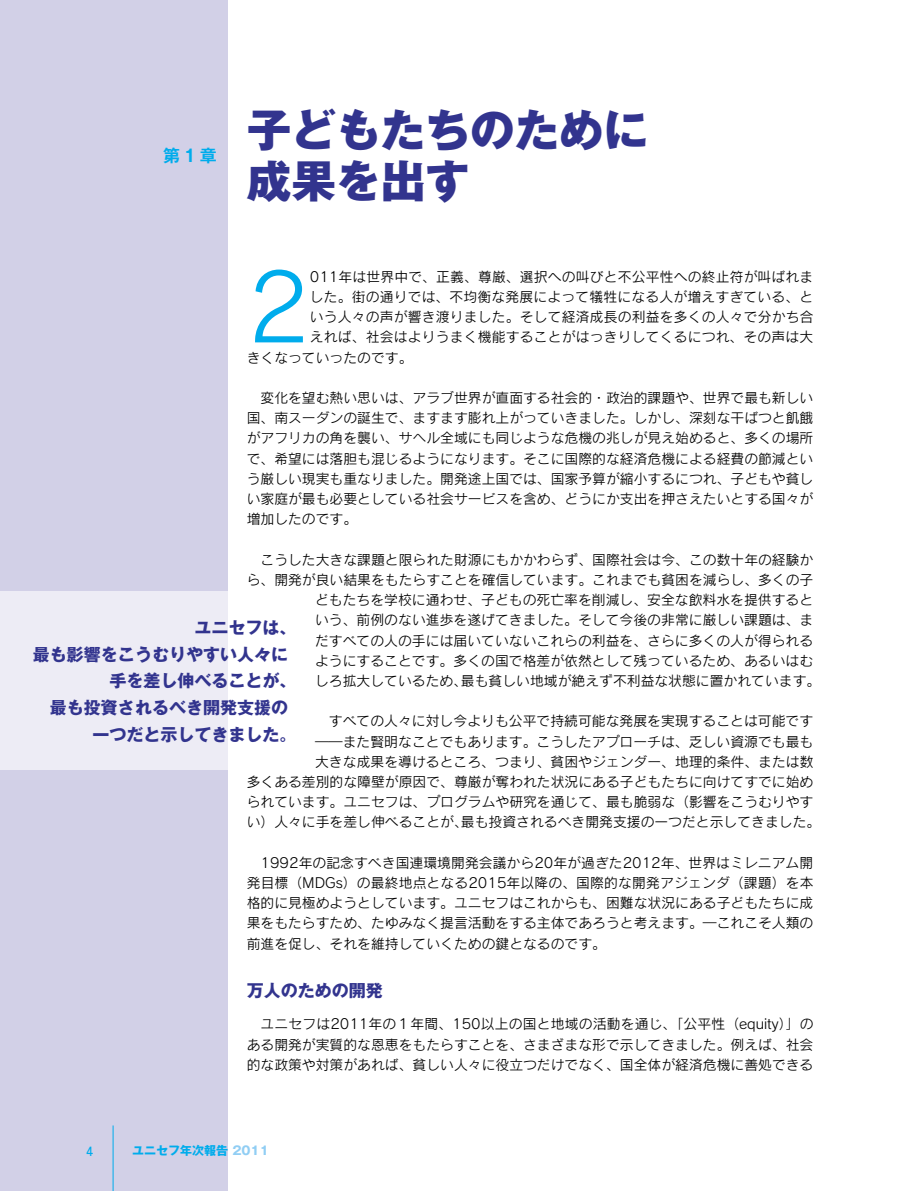
<style>
.page{position:relative;width:923px;height:1191px;background:#fff}
.page>*{position:absolute;margin:0;border:0;box-sizing:border-box;transform-origin:0 0}
.t1{font:91.5px "Rodin Pro M";color:#00acec}
.t2{font:800 44.7px/51px "Gothic MB101 Pro";color:#32348e}
.t3{font:700 16.95px "Gothic MB101 Pro";color:#32348e}
.t4{font:700 16.95px "Gothic MB101 Pro De";color:#00acec}
.t5{font:13.8px/20.2px "Rodin Pro M";color:#000;text-align:justify}
.t6{font:13.5px "Univers";color:#00acec}
.t7{font:700 12px "Gothic MB101 Pro";color:#00acec}
.s1{color:#91cef4}
</style>
<div class="page">
<div style="left:0;top:0;width:227px;height:1191px;background:#d2d0e7"></div>
<div style="left:0;top:591px;width:288px;height:179px;background:linear-gradient(to right,#e8e6f2,#faf9fc)"></div>
<hr style="left:113px;top:1125px;width:1px;height:66px;background:#00acec">
<p class="t4" style="left:163px;top:141px;width:55px">第1章</p>
<h2 class="t2" style="left:247px;top:99px;width:403px">子どもたちのために成果を出す</h2>
<h1 class="t1" style="left:247px;top:249px;width:65px">2</h1>
<p class="t5" style="left:310px;top:266px;width:505px">011年は世界中で、正義、尊厳、選択への叫びと不公平性への終止符が叫ばれま</p>
<p class="t5" style="left:310px;top:286px;width:505px">した。街の通りでは、不均衡な発展によって犠牲になる人が増えすぎている、と</p>
<p class="t5" style="left:310px;top:306px;width:505px">いう人々の声が響き渡りました。そして経済成長の利益を多くの人々で分かち合</p>
<p class="t5" style="left:310px;top:327px;width:505px">えれば、社会はよりうまく機能することがはっきりしてくるにつれ、その声は大</p>
<p class="t5" style="left:247px;top:347px;width:167px">きくなっていったのです。</p>
<p class="t5" style="left:247px;top:387px;width:568px;text-indent:14px">変化を望む熱い思いは、アラブ世界が直面する社会的・政治的課題や、世界で最も新しい国、南スーダンの誕生で、ますます膨れ上がっていきました。しかし、深刻な干ばつと飢餓がアフリカの角を襲い、サヘル全域にも同じような危機の兆しが見え始めると、多くの場所で、希望には落胆も混じるようになります。そこに国際的な経済危機による経費の節減という厳しい現実も重なりました。開発途上国では、国家予算が縮小するにつれ、子どもや貧しい家庭が最も必要としている社会サービスを含め、どうにか支出を押さえたいとする国々が増加したのです。</p>
<p class="t5" style="left:260px;top:549px;width:554px">こうした大きな課題と限られた財源にもかかわらず、国際社会は今、この数十年の経験か</p>
<p class="t5" style="left:247px;top:569px;width:568px">ら、開発が良い結果をもたらすことを確信しています。これまでも貧困を減らし、多くの子</p>
<p class="t5" style="left:315px;top:589px;width:499px">どもたちを学校に通わせ、子どもの死亡率を削減し、安全な飲料水を提供すると</p>
<p class="t5" style="left:315px;top:609px;width:500px">いう、前例のない進歩を遂げてきました。そして今後の非常に厳しい課題は、ま</p>
<p class="t5" style="left:315px;top:630px;width:499px">だすべての人の手には届いていないこれらの利益を、さらに多くの人が得られる</p>
<p class="t5" style="left:315px;top:650px;width:499px">ようにすることです。多くの国で格差が依然として残っているため、あるいはむ</p>
<p class="t5" style="left:315px;top:670px;width:507px">しろ拡大しているため、最も貧しい地域が絶えず不利益な状態に置かれています。</p>
<p class="t5" style="left:329px;top:710px;width:486px">すべての人々に対し今よりも公平で持続可能な発展を実現することは可能です</p>
<p class="t5" style="left:315px;top:731px;width:500px">――また賢明なことでもあります。こうしたアプローチは、乏しい資源でも最も</p>
<p class="t5" style="left:315px;top:751px;width:500px">大きな成果を導けるところ、つまり、貧困やジェンダー、地理的条件、または数</p>
<p class="t5" style="left:247px;top:771px;width:568px">多くある差別的な障壁が原因で、尊厳が奪われた状況にある子どもたちに向けてすでに始め</p>
<p class="t5" style="left:247px;top:791px;width:568px">られています。ユニセフは、プログラムや研究を通じて、最も脆弱な（影響をこうむりやす</p>
<p class="t5" style="left:247px;top:811px;width:575px">い）人々に手を差し伸べることが、最も投資されるべき開発支援の一つだと示してきました。</p>
<p class="t5" style="left:247px;top:852px;width:568px;text-indent:14px">1992年の記念すべき国連環境開発会議から20年が過ぎた2012年、世界はミレニアム開発目標（MDGs）の最終地点となる2015年以降の、国際的な開発アジェンダ（課題）を本格的に見極めようとしています。ユニセフはこれからも、困難な状況にある子どもたちに成果をもたらすため、たゆみなく提言活動をする主体であろうと考えます。―これこそ人類の前進を促し、それを維持していくための鍵となるのです。</p>
<p class="t3" style="left:247px;top:976px;width:138px">万人のための開発</p>
<p class="t5" style="left:247px;top:1013px;width:568px;text-indent:14px">ユニセフは2011年の１年間、150以上の国と地域の活動を通じ、「公平性（equity）」のある開発が実質的な恩恵をもたらすことを、さまざまな形で示してきました。例えば、社会的な政策や対策があれば、貧しい人々に役立つだけでなく、国全体が経済危機に善処できる</p>
<p class="t3" style="left:194px;top:614px;width:104px">ユニセフは、</p>
<p class="t3" style="left:33px;top:640px;width:257px">最も影響をこうむりやすい人々に</p>
<p class="t3" style="left:109px;top:667px;width:189px">手を差し伸べることが、</p>
<p class="t3" style="left:50px;top:693px;width:240px">最も投資されるべき開発支援の</p>
<p class="t3" style="left:92px;top:720px;width:206px">一つだと示してきました。</p>
<p class="t6" style="left:86px;top:1142px;width:9px">4</p>
<p class="t7" style="left:132px;top:1140px;width:138px">ユニセフ年次報告 <span class="s1">2011</span></p>
</div>
